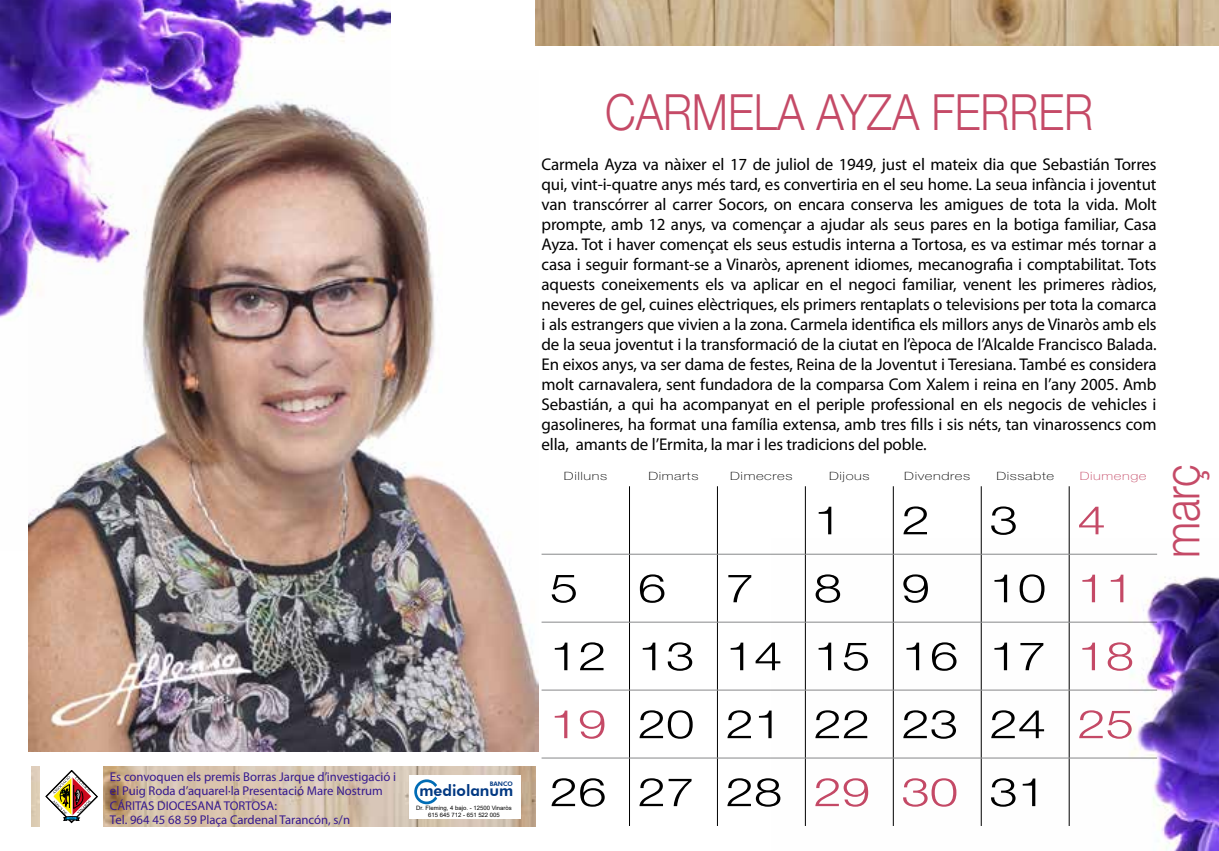
<style>
.page{position:relative;width:1219px;height:851px;background:#fff}
.page>*{position:absolute;margin:0;border:0;box-sizing:border-box;transform-origin:0 0}
.t1{font:300 50px "Helvetica Neue LT Pro";color:#c54a67;scale:.87 1}
.t2{font:300 39.4px/68px "Helvetica Neue LT Pro";color:#000;text-align:justify;scale:1.29 1}
.t3{font:300 39.4px "Helvetica Neue LT Pro";color:#c54a67;scale:1.29 1}
.t4{font:17px/20px "Myriad Pro";letter-spacing:-.01em;color:#000;text-align:justify}
.t5{font:800 15.6px "Futura BT";color:#003882}
.t6{font:12.8px/14px "Myriad Pro";color:#36198f}
.t7{font:100 11.4px "Helvetica Neue";letter-spacing:.04em;color:#000;scale:1.29 1}
.t8{font:100 11.4px "Helvetica Neue";letter-spacing:.04em;color:#c54a67;scale:1.29 1}
.t9{font:800 6.2px "Futura BT";color:#003882}
.t10{font:6px/7.2px "Arial";color:#000;text-align:center}
.s1{color:#c54a67}
</style>
<div class="page">
<img style="left:31px;top:766px;width:504px;height:60px">
<div style="left:40px;top:766px;width:63px;height:60px;background:#fff"></div>
<svg style="left:46px;top:770px;width:51px;height:52px"></svg>
<div style="left:409px;top:775px;width:111px;height:43px;background:#fff"></div>
<svg style="left:414px;top:779px;width:23px;height:25px"></svg>
<img style="left:29px;top:157px;width:510px;height:594px">
<hr style="left:629px;top:486px;width:1px;height:68px;background:#000">
<hr style="left:629px;top:690px;width:1px;height:67px;background:#000">
<hr style="left:717px;top:486px;width:1px;height:68px;background:#000">
<hr style="left:717px;top:690px;width:1px;height:67px;background:#000">
<hr style="left:805px;top:486px;width:1px;height:68px;background:#000">
<hr style="left:893px;top:486px;width:1px;height:68px;background:#000">
<hr style="left:981px;top:486px;width:1px;height:68px;background:#000">
<hr style="left:1069px;top:486px;width:1px;height:68px;background:#000">
<hr style="left:629px;top:622px;width:1px;height:67px;background:#000">
<hr style="left:717px;top:622px;width:1px;height:67px;background:#000">
<hr style="left:629px;top:554px;width:1px;height:68px;background:#000">
<hr style="left:717px;top:554px;width:1px;height:68px;background:#000">
<hr style="left:629px;top:758px;width:1px;height:67px;background:#000">
<hr style="left:717px;top:758px;width:1px;height:67px;background:#000">
<hr style="left:542px;top:553px;width:87px;height:1px;background:#87888a">
<hr style="left:629px;top:553px;width:88px;height:1px;background:#87888a">
<hr style="left:717px;top:553px;width:88px;height:1px;background:#87888a">
<hr style="left:542px;top:621px;width:87px;height:1px;background:#87888a">
<hr style="left:629px;top:621px;width:88px;height:1px;background:#87888a">
<hr style="left:717px;top:621px;width:88px;height:1px;background:#87888a">
<hr style="left:542px;top:689px;width:87px;height:1px;background:#87888a">
<hr style="left:629px;top:689px;width:88px;height:1px;background:#87888a">
<hr style="left:717px;top:689px;width:88px;height:1px;background:#87888a">
<hr style="left:542px;top:757px;width:87px;height:1px;background:#87888a">
<hr style="left:629px;top:757px;width:88px;height:1px;background:#87888a">
<hr style="left:717px;top:757px;width:88px;height:1px;background:#87888a">
<img style="left:0;top:0;width:390px;height:550px">
<img style="left:771px;top:539px;width:448px;height:311px">
<img style="left:535px;top:0;width:684px;height:45px">
<p class="t6" style="left:110px;top:768px;width:288px">Es convoquen els premis Borras Jarque d’investigació i el Puig Roda d’aquarel·la Presentació Mare Nostrum</p>
<p class="t6" style="left:110px;top:798px;width:242px">CÁRITAS DIOCESANA TORTOSA:<br>Tel. 964 45 68 59 Plaça Cardenal Tarancón, s/n</p>
<p class="t9" style="left:490px;top:780px;width:25px">BANCO</p>
<p class="t10" style="left:416px;top:804px;width:97px">Dr. Fleming, 4 bajo. - 12500 Vinaròs<br>615 645 712 - 651 522 005</p>
<p class="t5" style="left:419px;top:780px;width:96px">mediolanum</p>
<h1 class="t1" style="left:605px;top:81px;width:562px">CARMELA AYZA FERRER</h1>
<p class="t4" style="left:542px;top:154px;width:617px">Carmela Ayza va nàixer el 17 de juliol de 1949, just el mateix dia que Sebastián Torres qui, vint-i-quatre anys més tard, es convertiria en el seu home. La seua infància i joventut van transcórrer al carrer Socors, on encara conserva les amigues de tota la vida. Molt prompte, amb 12 anys, va començar a ajudar als seus pares en la botiga familiar, Casa Ayza. Tot i haver començat els seus estudis interna a Tortosa, es va estimar més tornar a casa i seguir formant-se a Vinaròs, aprenent idiomes, mecanografia i comptabilitat. Tots aquests coneixements els va aplicar en el negoci familiar, venent les primeres ràdios, neveres de gel, cuines elèctriques, els primers rentaplats o televisions per tota la comarca i als estrangers que vivien a la zona. Carmela identifica els millors anys de Vinaròs amb els de la seua joventut i la transformació de la ciutat en l’època de l’Alcalde Francisco Balada.<br>En eixos anys, va ser dama de festes, Reina de la Joventut i Teresiana. També es considera molt carnavalera, sent fundadora de la comparsa Com Xalem i reina en l’any 2005. Amb Sebastián, a qui ha acompanyat en el periple professional en els negocis de vehicles i gasolineres, ha format una família extensa, amb tres fills i sis néts, tan vinarossencs com ella, amants de l’Ermita, la mar i les tradicions del poble.</p>
<p class="t7" style="left:564px;top:469px;width:35px">Dilluns</p>
<p class="t7" style="left:648px;top:469px;width:40px">Dimarts</p>
<p class="t7" style="left:730px;top:469px;width:50px">Dimecres</p>
<p class="t7" style="left:829px;top:469px;width:33px">Dijous</p>
<p class="t7" style="left:904px;top:469px;width:53px">Divendres</p>
<p class="t7" style="left:996px;top:469px;width:46px">Dissabte</p>
<p class="t8" style="left:1080px;top:469px;width:53px">Diumenge</p>
<h2 class="t2" style="left:814px;top:485px;width:23px">1</h2>
<h2 class="t2" style="left:902px;top:485px;width:23px">2</h2>
<h2 class="t2" style="left:990px;top:485px;width:23px">3</h2>
<h2 class="t3" style="left:1077px;top:496px;width:23px">4</h2>
<h2 class="t2" style="left:550px;top:553px;width:455px;text-indent:440px">10 <span class="s1">11<br></span>12 13 14 15 16 17 <span class="s1">18<br>19</span> 20 21 22 23 24 <span class="s1">25<br></span>26 27 28 <span class="s1">29 30</span> 31</h2>
<h2 class="t2" style="left:550px;top:553px;width:23px">5</h2>
<h2 class="t2" style="left:638px;top:553px;width:23px">6</h2>
<h2 class="t2" style="left:726px;top:553px;width:23px">7</h2>
<h2 class="t2" style="left:814px;top:553px;width:23px">8</h2>
<h2 class="t2" style="left:902px;top:553px;width:23px">9</h2>
<h1 class="t1" style="left:1151px;top:558px;width:110px;rotate:-90deg">març</h1>
</div>
